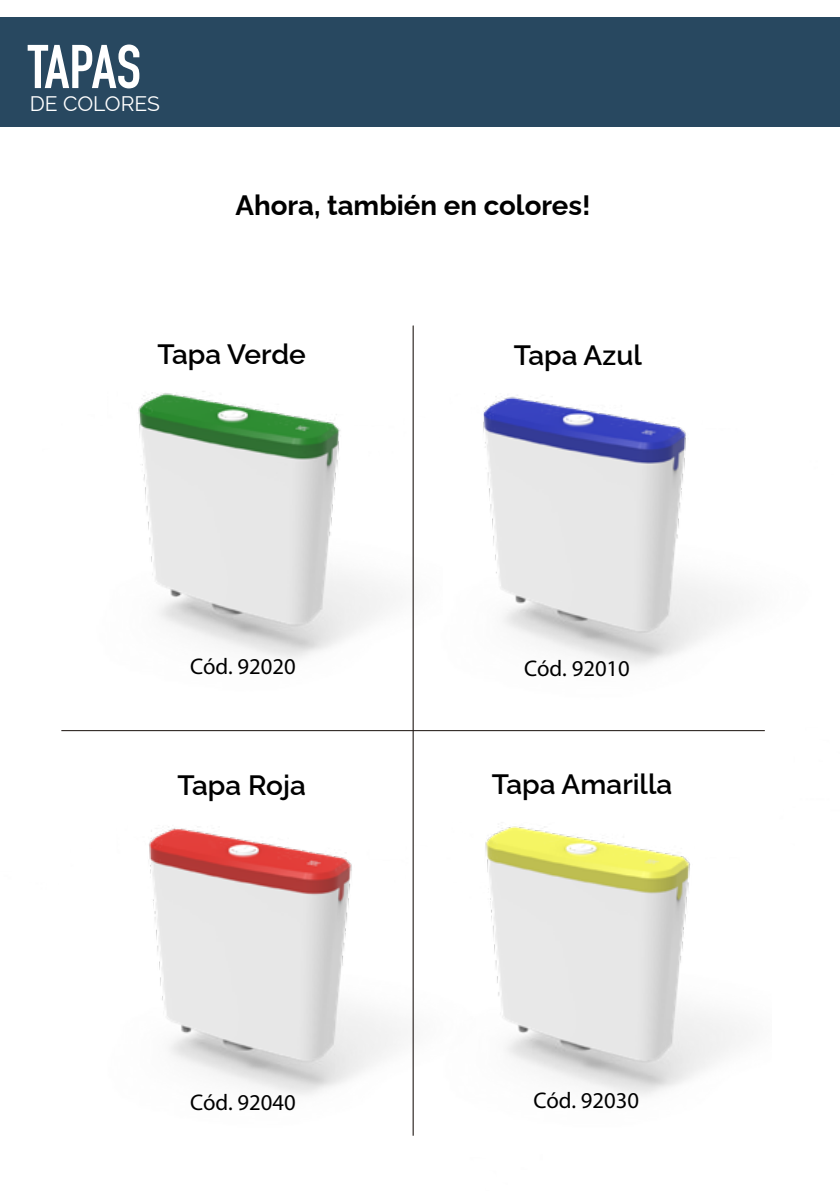
<style>
.page{position:relative;width:840px;height:1191px;background:#fff}
.page>*{position:absolute;margin:0;border:0;box-sizing:border-box;transform-origin:0 0}
.t1{font:60.6px "DIN Engschrift Std";letter-spacing:-.02em;color:#fff}
.t2{font:600 28px "Raleway";color:#000}
.t3{font:700 28px "Raleway";color:#000}
.t4{font:22.6px "Myriad Pro";color:#000}
.t5{font:21px "Raleway";color:#fff}
</style>
<div class="page">
<div style="left:0;top:17px;width:839px;height:110px;background:#284860"></div>
<img style="left:138px;top:391px;width:138px;height:266px">
<img style="left:276px;top:325px;width:489px;height:407px">
<img style="left:61px;top:675px;width:481px;height:420px">
<img style="left:383px;top:788px;width:358px;height:348px">
<hr style="left:61px;top:730px;width:703px;height:1px;background:#211915">
<hr style="left:412px;top:325px;width:1px;height:810px;background:#211915">
<h1 class="t1" style="left:28px;top:31px;width:115px">TAPAS</h1>
<p class="t5" style="left:30px;top:87px;width:132px">DE COLORES</p>
<p class="t3" style="left:235px;top:183px;width:356px">Ahora, también en colores!</p>
<p class="t2" style="left:157px;top:331px;width:150px">Tapa Verde</p>
<p class="t2" style="left:513px;top:333px;width:130px">Tapa Azul</p>
<p class="t4" style="left:190px;top:652px;width:107px">Cód. 92020</p>
<p class="t4" style="left:524px;top:654px;width:107px">Cód. 92010</p>
<p class="t2" style="left:177px;top:763px;width:130px">Tapa Roja</p>
<p class="t2" style="left:491px;top:762px;width:182px">Tapa Amarilla</p>
<p class="t4" style="left:190px;top:1088px;width:107px">Cód. 92040</p>
<p class="t4" style="left:533px;top:1086px;width:107px">Cód. 92030</p>
</div>
